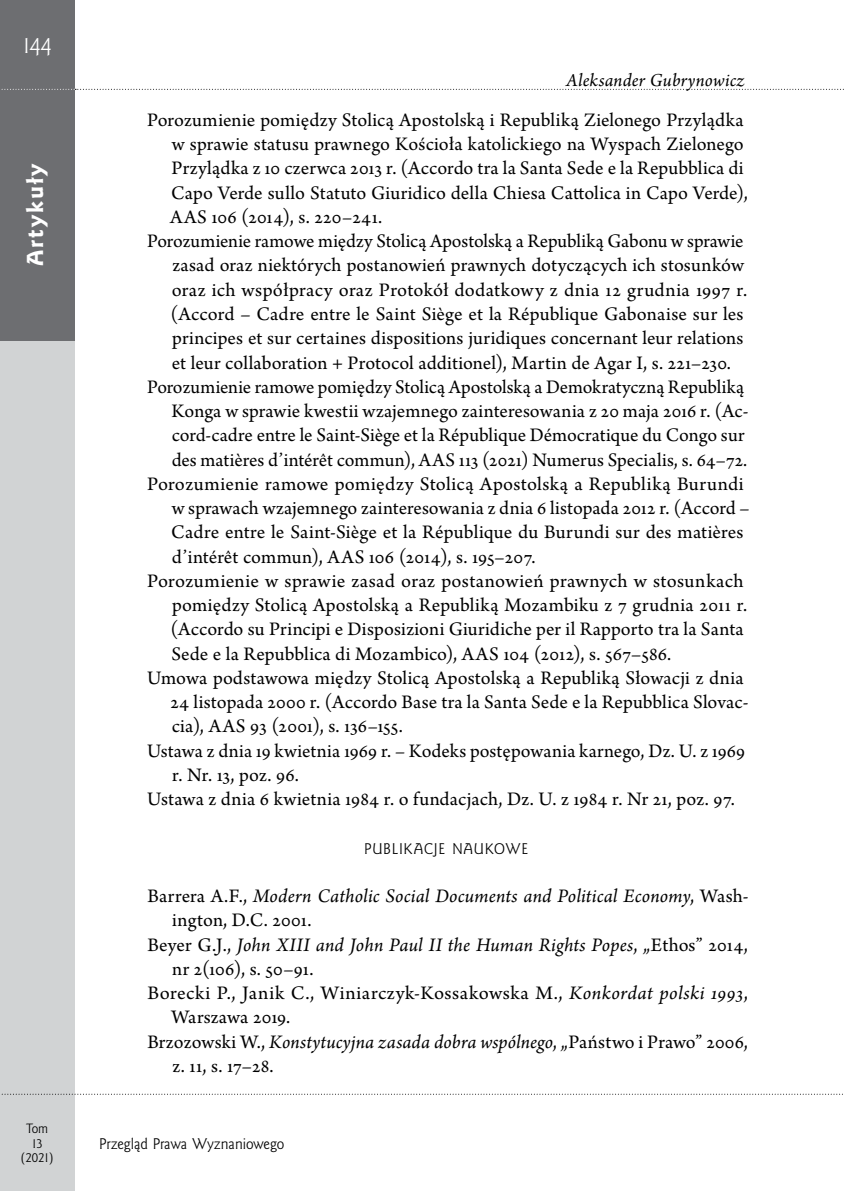
<style>
.page{position:relative;width:844px;height:1191px;background:#fff}
.page>*{position:absolute;margin:0;border:0;box-sizing:border-box;transform-origin:0 0}
.t1{font:21px "Goldy EFN Heavy";letter-spacing:.1em;color:#fff}
.t2{font:21px "Goldy EFN";color:#fff}
.t3{font:20.12px "Arno Pro";letter-spacing:.01em;color:#000}
.t4{font:italic 20.12px "Arno Pro";letter-spacing:.005em;color:#000}
.t5{font:20.12px "Arno Pro";letter-spacing:.03em;color:#000}
.t6{font:italic 19.25px "Arno Pro";letter-spacing:.01em;color:#000}
.t7{font:14px "Goldy EFN";color:#000}
.t8{font:14px "Goldy EFN";letter-spacing:.045em;color:#000}
.t9{font:12.25px/14.7px "Goldy EFN";color:#000;text-align:center}
.s1{font-style:normal}
.s2{font-style:italic}
</style>
<div class="page">
<div style="left:0;top:0;width:74px;height:1191px;background:#d1d3d4"></div>
<div style="left:0;top:0;width:74px;height:89px;background:#6d6e71"></div>
<svg style="left:2px;top:1093px;width:841px;height:1px"></svg>
<div style="left:0;top:89px;width:75px;height:251px;background:#6d6e71"></div>
<svg style="left:1px;top:89px;width:843px;height:1px"></svg>
<p class="t2" style="left:23px;top:33px;width:31px">144</p>
<p class="t1" style="left:22px;top:266px;width:105px;rotate:-90deg">Artykuły</p>
<p class="t9" style="left:21px;top:1121px;width:34px">Tom<br>13 (2021)</p>
<p class="t6" style="left:566px;top:70px;width:180px">Aleksander Gubrynowicz</p>
<p class="t3" style="left:147px;top:108px;width:598px">Porozumienie pomiędzy Stolicą Apostolską i Republiką Zielonego Przylądka</p>
<p class="t3" style="left:172px;top:133px;width:573px">w sprawie statusu prawnego Kościoła katolickiego na Wyspach Zielonego</p>
<p class="t3" style="left:171px;top:157px;width:573px">Przylądka z 10 czerwca 2013 r. (Accordo tra la Santa Sede e la Repubblica di</p>
<p class="t3" style="left:171px;top:181px;width:578px">Capo Verde sullo Statuto Giuridico della Chiesa Cattolica in Capo Verde),</p>
<p class="t3" style="left:170px;top:205px;width:214px">AAS 106 (2014), s. 220–241.</p>
<p class="t3" style="left:147px;top:230px;width:597px">Porozumienie ramowe między Stolicą Apostolską a Republiką Gabonu w sprawie</p>
<p class="t3" style="left:172px;top:254px;width:573px">zasad oraz niektórych postanowień prawnych dotyczących ich stosunków</p>
<p class="t3" style="left:172px;top:278px;width:577px">oraz ich współpracy oraz Protokół dodatkowy z dnia 12 grudnia 1997 r.</p>
<p class="t3" style="left:170px;top:302px;width:574px">(Accord – Cadre entre le Saint Siège et la République Gabonaise sur les</p>
<p class="t3" style="left:172px;top:327px;width:572px">principes et sur certaines dispositions juridiques concernant leur relations</p>
<p class="t3" style="left:172px;top:351px;width:560px">et leur collaboration + Protocol additionel), Martin de Agar I, s. 221–230.</p>
<p class="t3" style="left:147px;top:375px;width:598px">Porozumienie ramowe pomiędzy Stolicą Apostolską a Demokratyczną Republiką</p>
<p class="t3" style="left:171px;top:399px;width:578px">Konga w sprawie kwestii wzajemnego zainteresowania z 20 maja 2016 r. (Ac-</p>
<p class="t3" style="left:172px;top:424px;width:574px">cord-cadre entre le Saint-Siège et la République Démocratique du Congo sur</p>
<p class="t3" style="left:172px;top:448px;width:577px">des matières d’intérêt commun), AAS 113 (2021) Numerus Specialis, s. 64–72.</p>
<p class="t3" style="left:147px;top:472px;width:598px">Porozumienie ramowe pomiędzy Stolicą Apostolską a Republiką Burundi</p>
<p class="t3" style="left:172px;top:496px;width:579px">w sprawach wzajemnego zainteresowania z dnia 6 listopada 2012 r. (Accord –</p>
<p class="t3" style="left:171px;top:521px;width:573px">Cadre entre le Saint-Siège et la République du Burundi sur des matières</p>
<p class="t3" style="left:172px;top:545px;width:365px">d’intérêt commun), AAS 106 (2014), s. 195–207.</p>
<p class="t3" style="left:147px;top:569px;width:597px">Porozumienie w sprawie zasad oraz postanowień prawnych w stosunkach</p>
<p class="t3" style="left:172px;top:593px;width:576px">pomiędzy Stolicą Apostolską a Republiką Mozambiku z 7 grudnia 2011 r.</p>
<p class="t3" style="left:170px;top:618px;width:574px">(Accordo su Principi e Disposizioni Giuridiche per il Rapporto tra la Santa</p>
<p class="t3" style="left:171px;top:642px;width:501px">Sede e la Repubblica di Mozambico), AAS 104 (2012), s. 567–586.</p>
<p class="t3" style="left:147px;top:666px;width:598px">Umowa podstawowa między Stolicą Apostolską a Republiką Słowacji z dnia</p>
<p class="t3" style="left:170px;top:690px;width:579px">24 listopada 2000 r. (Accordo Base tra la Santa Sede e la Repubblica Slovac-</p>
<p class="t3" style="left:172px;top:714px;width:233px">cia), AAS 93 (2001), s. 136–155.</p>
<p class="t3" style="left:147px;top:739px;width:599px">Ustawa z dnia 19 kwietnia 1969 r. – Kodeks postępowania karnego, Dz. U. z 1969</p>
<p class="t3" style="left:172px;top:763px;width:128px">r. Nr. 13, poz. 96.</p>
<p class="t3" style="left:147px;top:787px;width:589px">Ustawa z dnia 6 kwietnia 1984 r. o fundacjach, Dz. U. z 1984 r. Nr 21, poz. 97.</p>
<p class="t8" style="left:364px;top:839px;width:165px">PUBLIKACJE NAUKOWE</p>
<p class="t4" style="left:147px;top:884px;width:602px"><span class="s1">Barrera A.F.,</span> Modern Catholic Social Documents and Political Economy<span class="s1">, Wash-</span></p>
<p class="t3" style="left:172px;top:908px;width:141px">ington, D.C. 2001.</p>
<p class="t4" style="left:147px;top:933px;width:602px"><span class="s1">Beyer G.J.,</span> John XIII and John Paul II the Human Rights Popes<span class="s1">, „Ethos” 2014,</span></p>
<p class="t3" style="left:172px;top:957px;width:143px">nr 2(106), s. 50–91.</p>
<p class="t5" style="left:147px;top:981px;width:602px">Borecki P., Janik C., Winiarczyk-Kossakowska M., <span class="s2">Konkordat polski 1993</span>,</p>
<p class="t3" style="left:171px;top:1005px;width:120px">Warszawa 2019.</p>
<p class="t3" style="left:147px;top:1030px;width:602px">Brzozowski W., <span class="s2">Konstytucyjna zasada dobra wspólnego</span>, „Państwo i Prawo” 2006,</p>
<p class="t3" style="left:172px;top:1054px;width:103px">z. 11, s. 17–28.</p>
<p class="t7" style="left:99px;top:1134px;width:186px">Przegląd Prawa Wyznaniowego</p>
</div>
